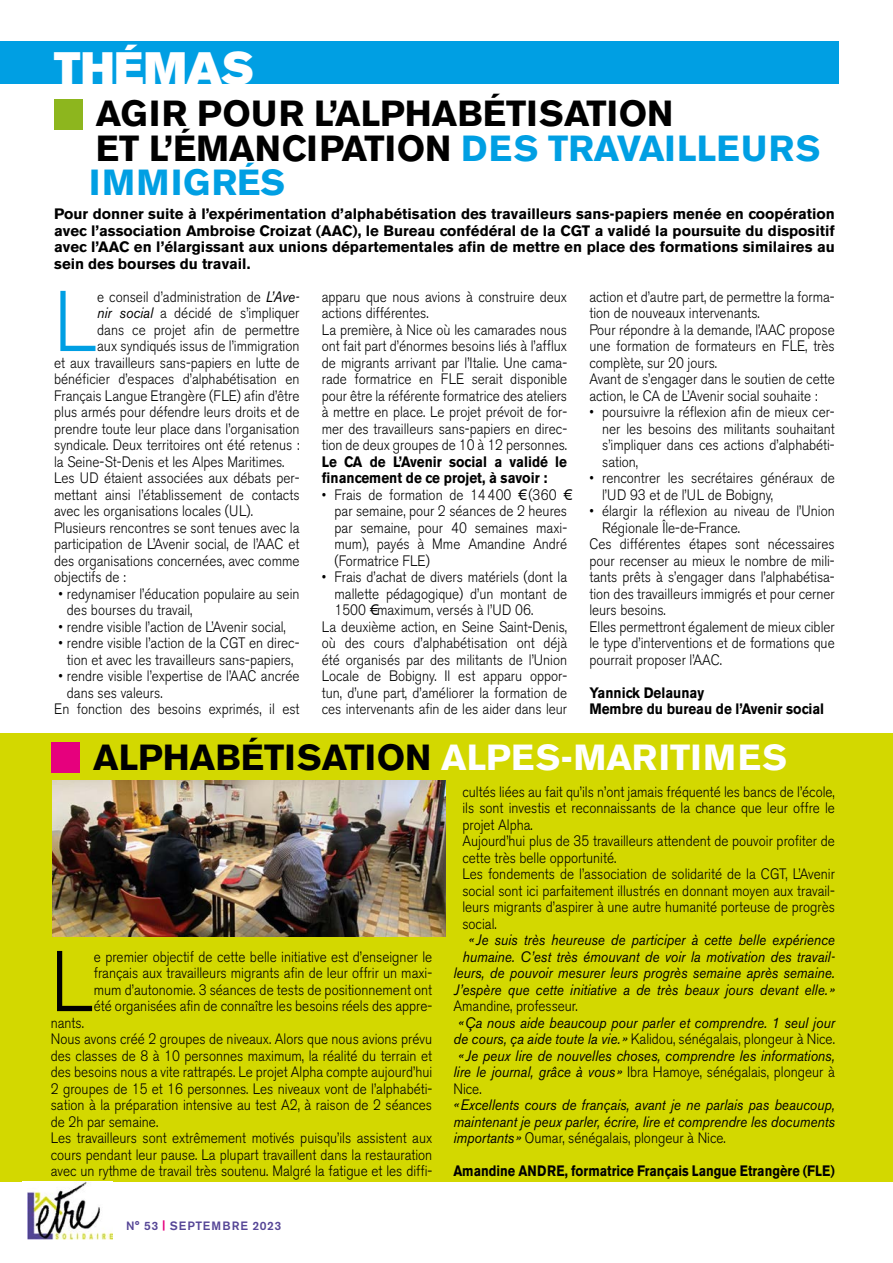
<style>
.page{position:relative;width:893px;height:1263px;background:#fff}
.page>*{position:absolute;margin:0;border:0;box-sizing:border-box;transform-origin:0 0}
.t1{font:300 85.05px "Akzidenz Grotesk BE";color:#009fe3;scale:.9 1}
.t2{font:300 85.05px "Akzidenz Grotesk BE";color:#000;scale:.9 1}
.t3{font:45px "Akzidenz Grotesk BE Super";color:#fff}
.t4{font:700 36px/34.5px "Akzidenz Grotesk BE";color:#000}
.t5{font:300 15px/16.5px "Akzidenz Grotesk BE";color:#000;scale:.9 1}
.t6{font:italic 15px/16.5px "Akzidenz Grotesk BE";color:#000;text-align:right;scale:.9 1}
.t7{font:700 15px/16.5px "Akzidenz Grotesk BE";color:#000;text-align:justify}
.t8{font:700 15px/16.5px "Akzidenz Grotesk BE";color:#000;scale:.9 1}
.t9{font:700 15px "Akzidenz Grotesk BE";color:#000;scale:.85 1}
.t10{font:500 12px "Akzidenz Grotesk BE";letter-spacing:.07em;color:#554596}
.s1{color:#009fe3}
.s2{font-weight:400;font-style:italic}
.s3{color:#fff}
.s4{font-weight:700;font-size:10.2px;color:#e6007d}
.s5{font-weight:300;font-style:normal}
</style>
<div class="page">
<div style="left:0;top:733px;width:893px;height:448px;background:#d3d800"></div>
<div style="left:54px;top:99px;width:29px;height:30px;background:#8db61e"></div>
<div style="left:0;top:41px;width:839px;height:43px;background:#009fe3"></div>
<img style="left:27px;top:1181px;width:85px;height:58px">
<img style="left:53px;top:781px;width:392px;height:155px">
<div style="left:51px;top:743px;width:29px;height:30px;background:#e6007d"></div>
<h2 class="t3" style="left:54px;top:42px;width:201px">THÉMAS</h2>
<h3 class="t4" style="left:89px;top:97px;width:733px">AGIR POUR L’ALPHABÉTISATION<br>ET L’ÉMANCIPATION <span class="s1">DES TRAVAILLEURS<br>IMMIGRÉS</span></h3>
<p class="t7" style="left:54px;top:206px;width:782px">Pour donner suite à l’expérimentation d’alphabétisation des travailleurs sans-papiers menée en coopération avec l’association Ambroise Croizat (AAC), le Bureau confédéral de la CGT a validé la poursuite du dispositif avec l’AAC en l’élargissant aux unions départementales afin de mettre en place des formations similaires au sein des bourses du travail.</p>
<h1 class="t1" style="left:54px;top:274px;width:49px">L</h1>
<p class="t5" style="left:97px;top:288px;width:226px">e conseil d’administration de <span class="s2">L’Ave-</span></p>
<p class="t5" style="left:97px;top:305px;width:226px"><span class="s2">nir social</span> a décidé de s’impliquer</p>
<p class="t5" style="left:97px;top:321px;width:226px">dans ce projet afin de permettre</p>
<p class="t5" style="left:97px;top:338px;width:226px">aux syndiqués issus de l’immigration</p>
<p class="t5" style="left:54px;top:354px;width:274px">et aux travailleurs sans-papiers en lutte de</p>
<p class="t5" style="left:54px;top:371px;width:274px">bénéficier d’espaces d’alphabétisation en</p>
<p class="t5" style="left:54px;top:387px;width:274px">Français Langue Etrangère (FLE) afin d’être</p>
<p class="t5" style="left:54px;top:404px;width:274px">plus armés pour défendre leurs droits et de</p>
<p class="t5" style="left:54px;top:420px;width:274px">prendre toute leur place dans l’organisation</p>
<p class="t5" style="left:54px;top:437px;width:274px">syndicale. Deux territoires ont été retenus :</p>
<p class="t5" style="left:54px;top:453px;width:257px">la Seine-St-Denis et les Alpes Maritimes.</p>
<p class="t5" style="left:54px;top:470px;width:274px">Les UD étaient associées aux débats per-</p>
<p class="t5" style="left:54px;top:486px;width:274px">mettant ainsi l’établissement de contacts</p>
<p class="t5" style="left:54px;top:503px;width:222px">avec les organisations locales (UL).</p>
<p class="t5" style="left:54px;top:519px;width:274px">Plusieurs rencontres se sont tenues avec la</p>
<p class="t5" style="left:54px;top:536px;width:274px">participation de L’Avenir social, de l’AAC et</p>
<p class="t5" style="left:54px;top:552px;width:274px">des organisations concernées, avec comme</p>
<p class="t5" style="left:54px;top:569px;width:81px">objectifs de :</p>
<p class="t5" style="left:67px;top:585px;width:260px;text-indent:-9px">• redynamiser l’éducation populaire au sein des bourses du travail,</p>
<p class="t5" style="left:58px;top:618px;width:254px">• rendre visible l’action de L’Avenir social,</p>
<p class="t5" style="left:58px;top:635px;width:269px;text-align:center">• rendre visible l’action de la CGT en direc&shy;tion et avec les travailleurs sans-papiers,</p>
<p class="t5" style="left:58px;top:668px;width:269px">• rendre visible l’expertise de l’AAC ancrée</p>
<p class="t5" style="left:67px;top:684px;width:108px">dans ses valeurs.</p>
<p class="t5" style="left:54px;top:701px;width:274px">En fonction des besoins exprimés, il est</p>
<p class="t5" style="left:322px;top:288px;width:274px">apparu que nous avions à construire deux actions différentes.<br>La première, à Nice où les camarades nous ont fait part d’énormes besoins liés à l’afflux de migrants arrivant par l’Italie. Une cama&shy;rade formatrice en FLE serait disponible pour être la référente formatrice des ateliers à mettre en place. Le projet prévoit de for&shy;mer des travailleurs sans-papiers en direc&shy;tion de deux groupes de 10 à 12 personnes.</p>
<p class="t8" style="left:322px;top:453px;width:274px">Le CA de L’Avenir social a validé le financement de ce projet, à savoir :</p>
<p class="t5" style="left:335px;top:486px;width:260px;text-align:justify;text-indent:-13px">• Frais de formation de 14400 € (360 € par semaine, pour 2 séances de 2 heures par semaine, pour 40 semaines maxi&shy;mum), payés à Mme Amandine André (Formatrice FLE)</p>
<p class="t5" style="left:322px;top:569px;width:274px">• Frais d’achat de divers matériels (dont la</p>
<p class="t5" style="left:335px;top:585px;width:260px">mallette pédagogique) d’un montant de</p>
<p class="t5" style="left:335px;top:602px;width:222px">1500 € maximum, versés à l’UD 06.</p>
<p class="t5" style="left:322px;top:618px;width:274px">La deuxième action, en Seine Saint-Denis,</p>
<p class="t5" style="left:322px;top:635px;width:274px">où des cours d’alphabétisation ont déjà</p>
<p class="t5" style="left:322px;top:651px;width:274px">été organisés par des militants de l’Union</p>
<p class="t5" style="left:322px;top:668px;width:274px">Locale de Bobigny. Il est apparu oppor-</p>
<p class="t5" style="left:322px;top:684px;width:274px">tun, d’une part, d’améliorer la formation de</p>
<p class="t5" style="left:322px;top:701px;width:274px">ces intervenants afin de les aider dans leur</p>
<p class="t5" style="left:589px;top:288px;width:274px">action et d’autre part, de permettre la forma&shy;tion de nouveaux intervenants.<br>Pour répondre à la demande, l’AAC propose une formation de formateurs en FLE, très complète, sur 20 jours.<br>Avant de s’engager dans le soutien de cette action, le CA de L’Avenir social souhaite :</p>
<p class="t5" style="left:602px;top:404px;width:260px;text-align:justify;text-indent:-13px">• poursuivre la réflexion afin de mieux cer&shy;ner les besoins des militants souhaitant s’impliquer dans ces actions d’alphabéti&shy;sation,</p>
<p class="t5" style="left:602px;top:470px;width:260px;text-indent:-13px">• rencontrer les secrétaires généraux de l’UD 93 et de l’UL de Bobigny,</p>
<p class="t5" style="left:589px;top:503px;width:274px">• élargir la réflexion au niveau de l’Union</p>
<p class="t5" style="left:602px;top:519px;width:155px">Régionale Île-de-France.</p>
<p class="t5" style="left:589px;top:536px;width:274px">Ces différentes étapes sont nécessaires</p>
<p class="t5" style="left:589px;top:552px;width:274px">pour recenser au mieux le nombre de mili-</p>
<p class="t5" style="left:589px;top:569px;width:274px">tants prêts à s’engager dans l’alphabétisa-</p>
<p class="t5" style="left:589px;top:585px;width:274px">tion des travailleurs immigrés et pour cerner</p>
<p class="t5" style="left:589px;top:602px;width:87px">leurs besoins.</p>
<p class="t5" style="left:589px;top:618px;width:274px">Elles permettront également de mieux cibler</p>
<p class="t5" style="left:589px;top:635px;width:274px">le type d’interventions et de formations que</p>
<p class="t5" style="left:589px;top:651px;width:149px">pourrait proposer l’AAC.</p>
<p class="t8" style="left:589px;top:684px;width:262px">Yannick Delaunay<br>Membre du bureau de l’Avenir social</p>
<h3 class="t4" style="left:93px;top:740px;width:695px">ALPHABÉTISATION <span class="s3">ALPES-MARITIMES</span></h3>
<h1 class="t2" style="left:51px;top:934px;width:49px">L</h1>
<p class="t5" style="left:94px;top:948px;width:377px;text-align:justify">e premier objectif de cette belle initiative est d’enseigner le français aux travailleurs migrants afin de leur offrir un maxi&shy;mum d’autonomie. 3 séances de tests de positionnement ont été organisées afin de connaître les besoins réels des appre-</p>
<p class="t5" style="left:51px;top:1014px;width:425px">nants.<br>Nous avons créé 2 groupes de niveaux. Alors que nous avions prévu des classes de 8 à 10 personnes maximum, la réalité du terrain et des besoins nous a vite rattrapés. Le projet Alpha compte aujourd’hui 2 groupes de 15 et 16 personnes. Les niveaux vont de l’alphabéti&shy;sation à la préparation intensive au test A2, à raison de 2 séances de 2h par semaine.<br>Les travailleurs sont extrêmement motivés puisqu’ils assistent aux cours pendant leur pause. La plupart travaillent dans la restauration avec un rythme de travail très soutenu. Malgré la fatigue et les diffi-</p>
<p class="t10" style="left:126px;top:1218px;width:157px">N° 53 <span class="s4">|</span> SEPTEMBRE 2023</p>
<p class="t5" style="left:462px;top:783px;width:415px">cultés liées au fait qu’ils n’ont jamais fréquenté les bancs de l’école, ils sont investis et reconnaissants de la chance que leur offre le projet Alpha.<br>Aujourd’hui plus de 35 travailleurs attendent de pouvoir profiter de cette très belle opportunité.<br>Les fondements de l’association de solidarité de la CGT, L’Avenir social sont ici parfaitement illustrés en donnant moyen aux travail&shy;leurs migrants d’aspirer à une autre humanité porteuse de progrès social.</p>
<p class="t6" style="left:453px;top:931px;width:425px">« Je suis très heureuse de participer à cette belle expérience humaine. C’est très émouvant de voir la motivation des travail&shy;leurs, de pouvoir mesurer leurs progrès semaine après semaine.<br>J’espère que cette initiative a de très beaux jours devant elle.»</p>
<p class="t5" style="left:453px;top:998px;width:140px">Amandine, professeur.</p>
<p class="t6" style="left:458px;top:1014px;width:420px">«Ça nous aide beaucoup pour parler et comprendre. 1 seul jour</p>
<p class="t5" style="left:453px;top:1031px;width:425px"><span class="s2">de cours, ça aide toute la vie.»</span> Kalidou, sénégalais, plongeur à Nice.</p>
<p class="t6" style="left:458px;top:1047px;width:420px">« Je peux lire de nouvelles choses, comprendre les informations,</p>
<p class="t5" style="left:453px;top:1064px;width:425px"><span class="s2">lire le journal, grâce à vous »</span> Ibra Hamoye, sénégalais, plongeur à</p>
<p class="t5" style="left:453px;top:1080px;width:33px">Nice.</p>
<p class="t6" style="left:453px;top:1096px;width:425px;text-align:justify">«Excellents cours de français, avant je ne parlais pas beaucoup, maintenant je peux parler, écrire, lire et comprendre les documents importants » <span class="s5">Oumar, sénégalais, plongeur à Nice.</span></p>
<p class="t9" style="left:453px;top:1162px;width:450px">Amandine ANDRE, formatrice Français Langue Etrangère (FLE)</p>
</div>
